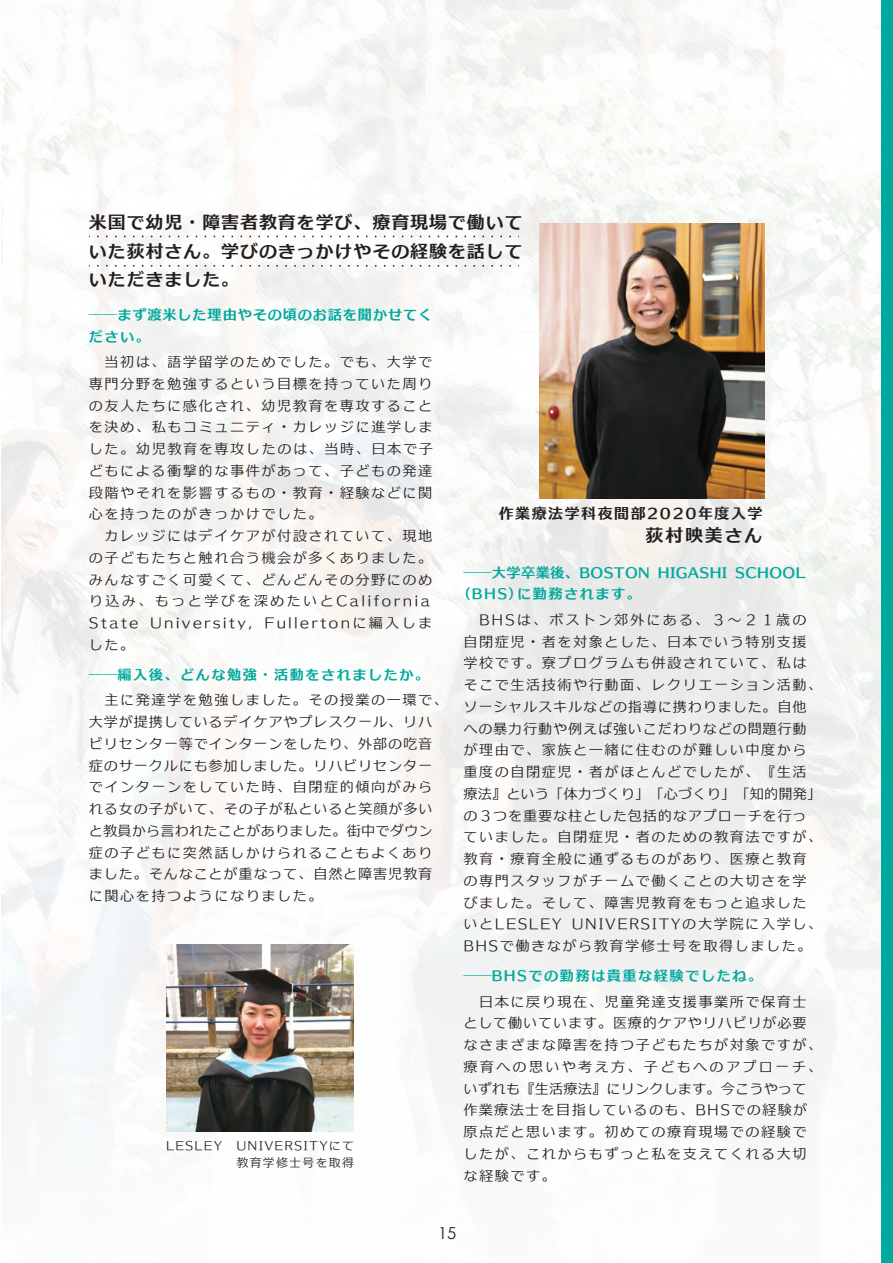
<style>
.page{position:relative;width:893px;height:1263px;background:#fff}
.page>*{position:absolute;margin:0;border:0;box-sizing:border-box;transform-origin:0 0}
.t1{font:18px/28.5px "C4 Gothic Duex E";letter-spacing:.05em;color:#231f20;text-align:justify}
.t2{font:16.5px "Century Gothic";color:#231f20}
.t3{font:15px "C4 Gothic Duex E";letter-spacing:.1em;color:#231f20}
.t4{font:14.25px/21.8px "C4 Gothic Duex L";letter-spacing:.1em;color:#231f20}
.t5{font:14.25px/21.8px "C4 Gothic Duex E";letter-spacing:.025em;color:#00a99d}
.t6{font:14.25px/21.8px "C4 Gothic Duex E";letter-spacing:.055em;color:#00a99d}
.t7{font:12px/16.5px "C4 Gothic Duex L";letter-spacing:.1em;color:#231f20;text-align:right}
.s1{font-family:"Koz Go Pro";font-weight:500}
.s2{font-family:"Koz Go Pro";font-weight:500;color:#00a99d}
.s3{font-family:"C4 Gothic Duex E";color:#00a99d}
</style>
<div class="page">
<img style="left:1px;top:0;width:880px;height:1132px">
<div style="left:881px;top:0;width:12px;height:1263px;background:#00a99d"></div>
<svg style="left:97px;top:236px;width:422px;height:1px"></svg>
<svg style="left:97px;top:265px;width:422px;height:2px"></svg>
<img style="left:540px;top:223px;width:224px;height:276px">
<img style="left:166px;top:944px;width:187px;height:187px">
<p class="t1" style="left:89px;top:208px;width:435px">米国で幼児・障害者教育を学び、療育現場で働いていた荻村さん。学びのきっかけやその経験を話していただきました。</p>
<p class="t6" style="left:89px;top:304px;width:345px"><span class="s1">――</span>まず渡米した理由やその頃のお話を聞かせてください。</p>
<p class="t4" style="left:89px;top:351px;width:346px">　当初は、語学留学のためでした。でも、大学で専門分野を勉強するという目標を持っていた周りの友人たちに感化され、幼児教育を専攻することを決め、私もコミュニティ・カレッジに進学しました。幼児教育を専攻したのは、当時、日本で子どもによる衝撃的な事件があって、子どもの発達段階やそれを影響するもの・教育・経験などに関心を持ったのがきっかけでした。<br>　カレッジにはデイケアが付設されていて、現地の子どもたちと触れ合う機会が多くありました。みんなすごく可愛くて、どんどんその分野にのめり込み、もっと学びを深めたいとCalifornia<br>State University, Fullertonに編入しました。</p>
<p class="t4" style="left:89px;top:662px;width:361px;line-height:25.5px"><span class="s2">――</span><span class="s3">編入後、どんな勉強・活動をされましたか。<br></span>　主に発達学を勉強しました。その授業の一環で、</p>
<p class="t4" style="left:89px;top:711px;width:345px;text-align:justify">大学が提携しているデイケアやプレスクール、リハビリセンター等でインターンをしたり、外部の吃音症のサークルにも参加しました。リハビリセンターでインターンをしていた時、自閉症的傾向がみられる女の子がいて、その子が私といると笑顔が多いと教員から言われたことがありました。街中でダウン症の子どもに突然話しかけられることもよくありました。そんなことが重なって、自然と障害児教育に関心を持つようになりました。</p>
<p class="t7" style="left:166px;top:1137px;width:189px">LESLEY　UNIVERSITYにて教育学修士号を取得</p>
<p class="t3" style="left:499px;top:506px;width:265px">作業療法学科夜間部2020年度入学</p>
<p class="t1" style="left:645px;top:521px;width:118px">荻村映美さん</p>
<p class="t5" style="left:463px;top:561px;width:344px"><span class="s1">――</span>大学卒業後、BOSTON HIGASHI SCHOOL (BHS)に勤務されます。</p>
<p class="t4" style="left:463px;top:609px;width:361px;text-indent:16px">BHSは、ボストン郊外にある、３〜２１歳の自閉症児・者を対象とした、日本でいう特別支援学校です。寮プログラムも併設されていて、私はそこで生活技術や行動面、レクリエーション活動、ソーシャルスキルなどの指導に携わりました。自他への暴力行動や例えば強いこだわりなどの問題行動が理由で、家族と一緒に住むのが難しい中度から重度の自閉症児・者がほとんどでしたが、『生活療法』という「体力づくり」「心づくり」「知的開発」の３つを重要な柱とした包括的なアプローチを行っていました。自閉症児・者のための教育法ですが、教育・療育全般に通ずるものがあり、医療と教育の専門スタッフがチームで働くことの大切さを学びました。そして、障害児教育をもっと追求したいとLESLEY UNIVERSITYの大学院に入学し、<br>BHSで働きながら教育学修士号を取得しました。</p>
<p class="t4" style="left:463px;top:963px;width:345px;line-height:25.5px"><span class="s2">――</span><span class="s3">BHSでの勤務は貴重な経験でしたね。<br></span>　日本に戻り現在、児童発達支援事業所で保育士</p>
<p class="t4" style="left:463px;top:1012px;width:361px">として働いています。医療的ケアやリハビリが必要なさまざまな障害を持つ子どもたちが対象ですが、療育への思いや考え方、子どもへのアプローチ、いずれも『生活療法』にリンクします。今こうやって作業療法士を目指しているのも、BHSでの経験が原点だと思います。初めての療育現場での経験でしたが、これからもずっと私を支えてくれる大切な経験です。</p>
<p class="t2" style="left:438px;top:1221px;width:20px">15</p>
</div>
